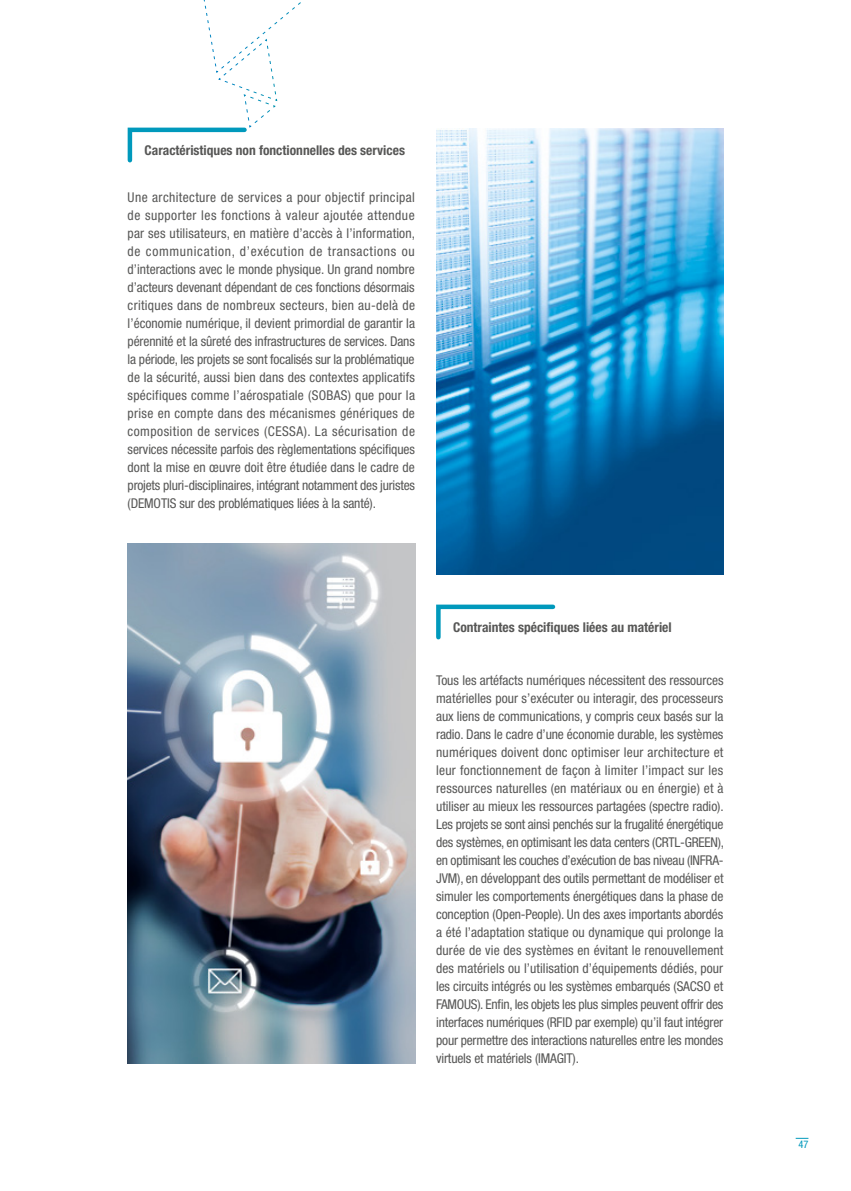
<style>
.page{position:relative;width:851px;height:1191px;background:#fff}
.page>*{position:absolute;margin:0;border:0;box-sizing:border-box;transform-origin:0 0}
.t1{font:condensed 13.5px/18px "Helvetica Neue";letter-spacing:-.01em;color:#575756;text-align:justify}
.t2{font:700 condensed 13.5px "Helvetica Neue";color:#575756}
.t3{font:condensed 10.5px "Helvetica Neue";color:#0099bc}
</style>
<div class="page">
<svg style="left:436px;top:604px;width:120px;height:36px"></svg>
<svg style="left:127px;top:0;width:174px;height:163px"></svg>
<img style="left:436px;top:128px;width:287px;height:447px">
<img style="left:128px;top:543px;width:287px;height:520px">
<svg style="left:795px;top:1138px;width:13px;height:1px"></svg>
<p class="t2" style="left:144px;top:142px;width:262px">Caractéristiques non fonctionnelles des services</p>
<p class="t1" style="left:128px;top:188px;width:289px">Une architecture de services a pour objectif principal de supporter les fonctions à valeur ajoutée attendue par ses utilisateurs, en matière d’accès à l’information, de communication, d’exécution de transactions ou d’interactions avec le monde physique. Un grand nombre d’acteurs devenant dépendant de ces fonctions désormais critiques dans de nombreux secteurs, bien au-delà de l’économie numérique, il devient primordial de garantir la pérennité et la sûreté des infrastructures de services. Dans la période, les projets se sont focalisés sur la problématique de la sécurité, aussi bien dans des contextes applicatifs spécifiques comme l’aérospatiale (SOBAS) que pour la prise en compte dans des mécanismes génériques de composition de services (CESSA). La sécurisation de services nécessite parfois des règlementations spécifiques dont la mise en œuvre doit être étudiée dans le cadre de projets pluri-disciplinaires, intégrant notamment des juristes (DEMOTIS sur des problématiques liées à la santé).</p>
<p class="t2" style="left:453px;top:619px;width:220px">Contraintes spécifiques liées au matériel</p>
<p class="t1" style="left:436px;top:671px;width:289px">Tous les artéfacts numériques nécessitent des ressources matérielles pour s’exécuter ou interagir, des processeurs aux liens de communications, y compris ceux basés sur la radio. Dans le cadre d’une économie durable, les systèmes numériques doivent donc optimiser leur architecture et leur fonctionnement de façon à limiter l’impact sur les ressources naturelles (en matériaux ou en énergie) et à utiliser au mieux les ressources partagées (spectre radio).<br>Les projets se sont ainsi penchés sur la frugalité énergétique des systèmes, en optimisant les data centers (CRTL-GREEN), en optimisant les couches d’exécution de bas niveau (INFRA-JVM), en développant des outils permettant de modéliser et simuler les comportements énergétiques dans la phase de conception (Open-People). Un des axes importants abordés a été l’adaptation statique ou dynamique qui prolonge la durée de vie des systèmes en évitant le renouvellement des matériels ou l’utilisation d’équipements dédiés, pour les circuits intégrés ou les systèmes embarqués (SACSO et FAMOUS). Enfin, les objets les plus simples peuvent offrir des interfaces numériques (RFID par exemple) qu’il faut intégrer pour permettre des interactions naturelles entre les mondes virtuels et matériels (IMAGIT).</p>
<p class="t3" style="left:798px;top:1138px;width:12px">47</p>
</div>
